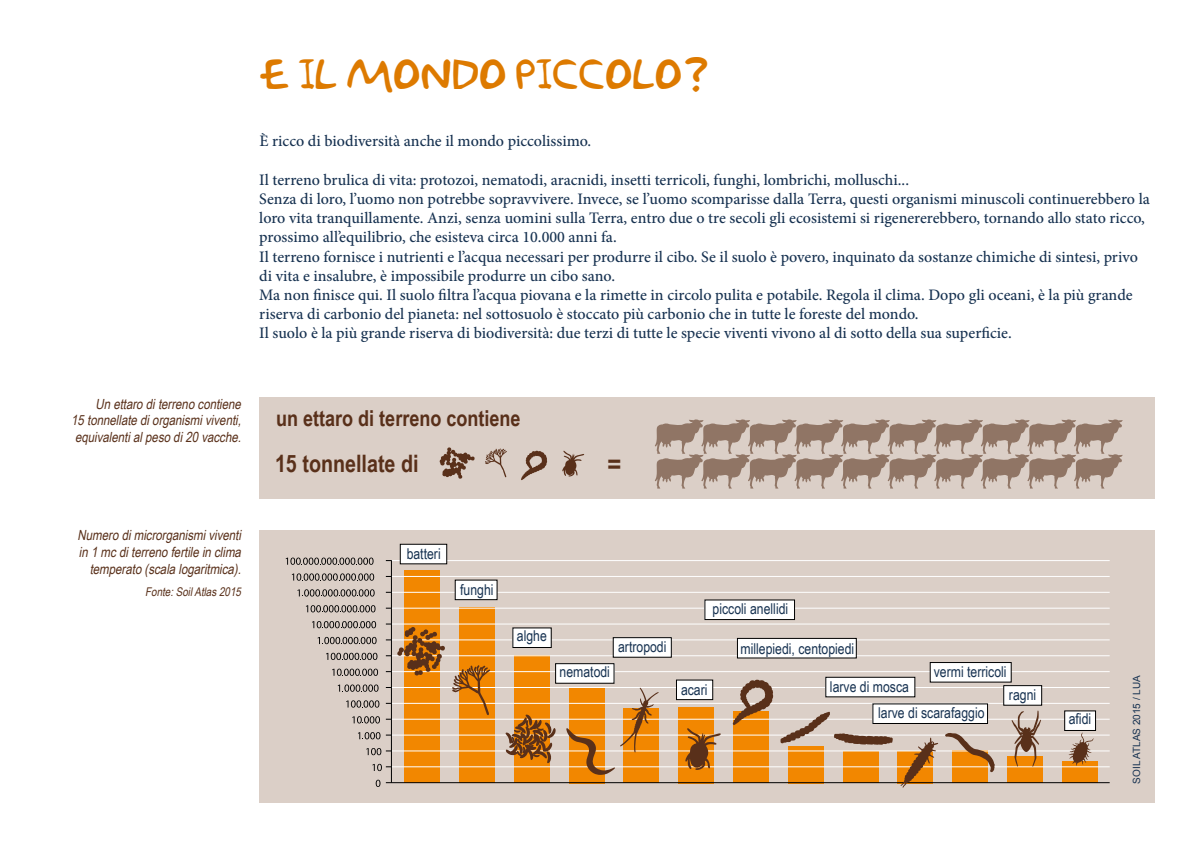
<style>
.page{position:relative;width:1191px;height:842px;background:#fff}
.page>*{position:absolute;margin:0;border:0;box-sizing:border-box;transform-origin:0 0}
.t1{font:37.2px "Akbar Plain";color:#dd7a00}
.t2{font:700 28.9px "Arial Narrow";color:#59301a}
.t3{font:700 24px "Arial Narrow";color:#59301a}
.t4{font:700 22px "Arial Narrow";color:#59301a}
.t5{font:500 16px/19.2px "Minion Pro";color:#173251}
.t6{font:14.9px "Arial Narrow";color:#173251}
.t7{font:italic 14px/16.8px "Arial Narrow";color:#59301a;text-align:right}
.t8{font:italic 12px "Arial Narrow";color:#59301a}
.t9{font:10px "Arial";color:#173251}
</style>
<div class="page">
<div style="left:259px;top:530px;width:896px;height:273px;background:#dbcfc7"></div>
<div style="left:259px;top:398px;width:896px;height:101px;background:#dbcfc7"></div>
<div style="left:404px;top:571px;width:36px;height:212px;background:#f28700"></div>
<div style="left:459px;top:607px;width:36px;height:176px;background:#f28700"></div>
<div style="left:514px;top:656px;width:36px;height:127px;background:#f28700"></div>
<div style="left:569px;top:687px;width:35px;height:96px;background:#f28700"></div>
<div style="left:623px;top:708px;width:36px;height:75px;background:#f28700"></div>
<div style="left:678px;top:707px;width:36px;height:76px;background:#f28700"></div>
<div style="left:733px;top:711px;width:36px;height:72px;background:#f28700"></div>
<div style="left:788px;top:746px;width:35px;height:37px;background:#f28700"></div>
<div style="left:842px;top:752px;width:36px;height:31px;background:#f28700"></div>
<div style="left:897px;top:751px;width:36px;height:32px;background:#f28700"></div>
<div style="left:952px;top:750px;width:36px;height:33px;background:#f28700"></div>
<div style="left:1007px;top:757px;width:35px;height:26px;background:#f28700"></div>
<div style="left:1061px;top:761px;width:36px;height:22px;background:#f28700"></div>
<svg style="left:376px;top:780px;width:4px;height:7px"></svg>
<hr style="left:391px;top:766px;width:718px;height:1px;background:#fff">
<hr style="left:391px;top:750px;width:718px;height:1px;background:#fff">
<hr style="left:391px;top:735px;width:718px;height:1px;background:#fff">
<hr style="left:391px;top:719px;width:718px;height:1px;background:#fff">
<hr style="left:391px;top:703px;width:718px;height:1px;background:#fff">
<hr style="left:391px;top:687px;width:718px;height:1px;background:#fff">
<hr style="left:391px;top:671px;width:718px;height:1px;background:#fff">
<hr style="left:391px;top:655px;width:718px;height:1px;background:#fff">
<hr style="left:391px;top:639px;width:718px;height:1px;background:#fff">
<hr style="left:391px;top:624px;width:718px;height:1px;background:#fff">
<hr style="left:391px;top:608px;width:718px;height:1px;background:#fff">
<hr style="left:391px;top:592px;width:718px;height:1px;background:#fff">
<hr style="left:391px;top:576px;width:718px;height:1px;background:#fff">
<hr style="left:391px;top:560px;width:718px;height:1px;background:#fff">
<hr style="left:391px;top:782px;width:718px;height:1px;background:#000">
<svg style="left:372px;top:764px;width:19px;height:7px"></svg>
<svg style="left:366px;top:748px;width:25px;height:7px"></svg>
<div style="left:400px;top:544px;width:47px;height:20px;background:#fff"></div>
<div style="left:400px;top:544px;width:47px;height:20px;border:1px solid #000"></div>
<div style="left:455px;top:580px;width:42px;height:20px;background:#fff"></div>
<div style="left:455px;top:580px;width:42px;height:20px;border:1px solid #000"></div>
<div style="left:512px;top:628px;width:39px;height:19px;background:#fff"></div>
<div style="left:512px;top:627px;width:39px;height:21px;border:1px solid #000"></div>
<div style="left:556px;top:664px;width:58px;height:19px;background:#fff"></div>
<div style="left:555px;top:663px;width:59px;height:21px;border:1px solid #000"></div>
<div style="left:676px;top:680px;width:37px;height:20px;background:#fff"></div>
<div style="left:676px;top:680px;width:37px;height:20px;border:1px solid #000"></div>
<div style="left:825px;top:677px;width:90px;height:20px;background:#fff"></div>
<div style="left:825px;top:677px;width:90px;height:20px;border:1px solid #000"></div>
<div style="left:873px;top:704px;width:114px;height:19px;background:#fff"></div>
<div style="left:872px;top:703px;width:116px;height:21px;border:1px solid #000"></div>
<div style="left:930px;top:662px;width:81px;height:20px;background:#fff"></div>
<div style="left:929px;top:662px;width:82px;height:20px;border:1px solid #000"></div>
<div style="left:1003px;top:686px;width:38px;height:19px;background:#fff"></div>
<div style="left:1003px;top:685px;width:39px;height:21px;border:1px solid #000"></div>
<div style="left:1064px;top:711px;width:31px;height:19px;background:#fff"></div>
<div style="left:1064px;top:710px;width:32px;height:21px;border:1px solid #000"></div>
<svg style="left:1068px;top:732px;width:25px;height:34px"></svg>
<svg style="left:685px;top:728px;width:35px;height:42px"></svg>
<svg style="left:732px;top:679px;width:41px;height:46px"></svg>
<svg style="left:1011px;top:710px;width:30px;height:57px"></svg>
<svg style="left:900px;top:738px;width:38px;height:50px"></svg>
<svg style="left:780px;top:711px;width:113px;height:34px"></svg>
<svg style="left:945px;top:733px;width:49px;height:39px"></svg>
<svg style="left:566px;top:688px;width:92px;height:87px"></svg>
<svg style="left:397px;top:627px;width:48px;height:49px"></svg>
<svg style="left:452px;top:665px;width:38px;height:50px"></svg>
<svg style="left:562px;top:451px;width:22px;height:25px"></svg>
<svg style="left:521px;top:451px;width:26px;height:29px"></svg>
<svg style="left:439px;top:447px;width:36px;height:32px"></svg>
<svg style="left:485px;top:448px;width:22px;height:29px"></svg>
<svg style="left:505px;top:714px;width:50px;height:49px"></svg>
<div style="left:613px;top:638px;width:58px;height:19px;background:#fff"></div>
<div style="left:613px;top:637px;width:59px;height:21px;border:1px solid #000"></div>
<svg style="left:655px;top:419px;width:467px;height:70px"></svg>
<hr style="left:391px;top:560px;width:1px;height:223px;background:#000">
<div style="left:705px;top:600px;width:90px;height:19px;background:#fff"></div>
<div style="left:704px;top:599px;width:91px;height:21px;border:1px solid #000"></div>
<div style="left:737px;top:638px;width:119px;height:20px;background:#fff"></div>
<div style="left:737px;top:638px;width:119px;height:20px;border:1px solid #000"></div>
<svg style="left:286px;top:557px;width:87px;height:8px"></svg>
<svg style="left:292px;top:573px;width:82px;height:8px"></svg>
<svg style="left:297px;top:589px;width:78px;height:7px"></svg>
<svg style="left:306px;top:605px;width:69px;height:7px"></svg>
<svg style="left:312px;top:621px;width:64px;height:7px"></svg>
<svg style="left:317px;top:637px;width:59px;height:7px"></svg>
<svg style="left:326px;top:653px;width:51px;height:7px"></svg>
<svg style="left:332px;top:669px;width:46px;height:7px"></svg>
<svg style="left:338px;top:684px;width:40px;height:8px"></svg>
<svg style="left:346px;top:700px;width:33px;height:8px"></svg>
<svg style="left:352px;top:716px;width:28px;height:7px"></svg>
<svg style="left:358px;top:732px;width:22px;height:7px"></svg>
<h1 class="t1" style="left:259px;top:44px;width:453px">E IL MONDO PICCOLO?</h1>
<p class="t5" style="left:259px;top:132px;width:333px">è ricco di biodiversità anche il mondo piccolissimo.</p>
<p class="t5" style="left:259px;top:170px;width:892px">Il terreno brulica di vita: protozoi, nematodi, aracnidi, insetti terricoli, funghi, lombrichi, molluschi...<br>Senza di loro, l’uomo non potrebbe sopravvivere. Invece, se l’uomo scomparisse dalla Terra, questi organismi minuscoli continuerebbero la loro vita tranquillamente. Anzi, senza uomini sulla Terra, entro due o tre secoli gli ecosistemi si rigenererebbero, tornando allo stato ricco, prossimo all’equilibrio, che esisteva circa 10.000 anni fa.<br>Il terreno fornisce i nutrienti e l’acqua necessari per produrre il cibo. Se il suolo è povero, inquinato da sostanze chimiche di sintesi, privo di vita e insalubre, è impossibile produrre un cibo sano.<br>Ma non finisce qui. Il suolo filtra l’acqua piovana e la rimette in circolo pulita e potabile. Regola il clima. Dopo gli oceani, è la più grande riserva di carbonio del pianeta: nel sottosuolo è stoccato più carbonio che in tutte le foreste del mondo.<br>Il suolo è la più grande riserva di biodiversità: due terzi di tutte le specie viventi vivono al di sotto della sua superficie.</p>
<p class="t7" style="left:71px;top:395px;width:175px;text-align:justify;text-indent:24px">Unettaroditerrenocontiene 15tonnellatediorganismiviventi, equivalentialpesodi20vacche.</p>
<h3 class="t4" style="left:276px;top:402px;width:246px">un ettaro di terreno contiene</h3>
<h3 class="t3" style="left:275px;top:446px;width:145px">15 tonnellate di</h3>
<h2 class="t2" style="left:607px;top:442px;width:15px">=</h2>
<p class="t7" style="left:78px;top:526px;width:168px">Numerodimicrorganismiviventi in1mcditerrenofertileinclima temperato(scalalogaritmica).</p>
<p class="t8" style="left:145px;top:583px;width:100px">Fonte:SoilAtlas2015</p>
<p class="t6" style="left:407px;top:543px;width:36px">batteri</p>
<p class="t6" style="left:460px;top:579px;width:35px">funghi</p>
<p class="t6" style="left:517px;top:625px;width:31px">alghe</p>
<p class="t6" style="left:559px;top:661px;width:52px">nematodi</p>
<p class="t6" style="left:618px;top:636px;width:50px">artropodi</p>
<p class="t6" style="left:712px;top:598px;width:77px">piccoli anellidi</p>
<p class="t6" style="left:681px;top:679px;width:28px">acari</p>
<p class="t6" style="left:740px;top:637px;width:115px">millepiedi, centopiedi</p>
<p class="t6" style="left:933px;top:661px;width:74px">vermi terricoli</p>
<p class="t6" style="left:878px;top:702px;width:108px">larve di scarafaggio</p>
<p class="t6" style="left:830px;top:676px;width:81px">larve di mosca</p>
<p class="t6" style="left:1009px;top:684px;width:29px">ragni</p>
<p class="t6" style="left:1068px;top:708px;width:24px">afidi</p>
<p class="t9" style="left:1130px;top:783px;width:110px;rotate:-90deg">SOIL ATLAS 2015 / LUA</p>
</div>
